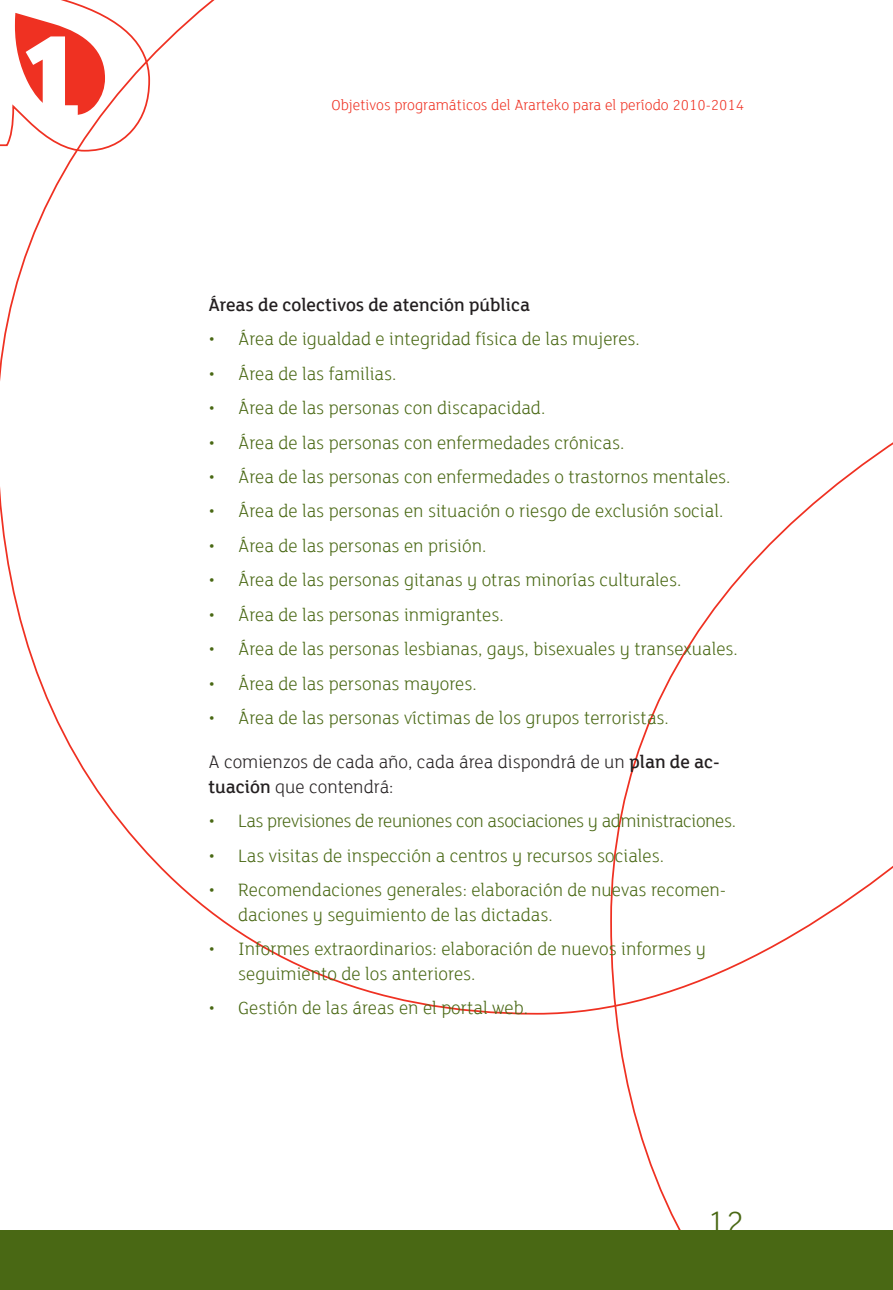
<style>
.page{position:relative;width:893px;height:1290px;background:#fff}
.page>*{position:absolute;margin:0;border:0;box-sizing:border-box;transform-origin:0 0}
.t1{font:800 131.25px "FS Lola";color:#fff}
.t2{font:300 35px "FS Lola";color:#496814}
.listado{font:300 19.25px/24.5px "FS Lola";color:#496814}
.texto_normal{font:300 19.25px/24.5px "FS Lola";color:#231f20}
.listado-2{font:300 19.25px "FS Lola";letter-spacing:-.02em;color:#496814}
.texto_normal-2{font:500 19.25px "FS Lola";color:#231f20}
.t3{font:300 15.75px "FS Lola";color:#ef3122}
.s1{font-weight:500}
</style>
<div class="page">
<svg style="left:609px;top:442px;width:284px;height:788px"></svg>
<div style="left:0;top:1230px;width:893px;height:60px;background:#496814"></div>
<svg style="left:0;top:0;width:151px;height:152px"></svg>
<p class="t1" style="left:12px;top:-14px;width:79px">1</p>
<p class="t3" style="left:332px;top:95px;width:414px">Objetivos programáticos del Ararteko para el período 2010-2014</p>
<p class="texto_normal-2" style="left:208px;top:292px;width:323px">Áreas de colectivos de atención pública</p>
<p class="listado" style="left:208px;top:326px;width:433px">• Área de igualdad e integridad física de las mujeres.</p>
<p class="listado" style="left:208px;top:360px;width:190px">• Área de las familias.</p>
<p class="listado" style="left:208px;top:395px;width:338px">• Área de las personas con discapacidad.</p>
<p class="listado" style="left:208px;top:429px;width:418px">• Área de las personas con enfermedades crónicas.</p>
<p class="listado" style="left:208px;top:464px;width:524px">• Área de las personas con enfermedades o trastornos mentales.</p>
<p class="listado" style="left:208px;top:498px;width:516px">• Área de las personas en situación o riesgo de exclusión social.</p>
<p class="listado" style="left:208px;top:533px;width:279px">• Área de las personas en prisión.</p>
<p class="listado" style="left:208px;top:567px;width:474px">• Área de las personas gitanas y otras minorías culturales.</p>
<p class="listado" style="left:208px;top:601px;width:297px">• Área de las personas inmigrantes.</p>
<p class="listado" style="left:208px;top:636px;width:531px">• Área de las personas lesbianas, gays, bisexuales y transexuales.</p>
<p class="listado" style="left:208px;top:670px;width:270px">• Área de las personas mayores.</p>
<p class="listado" style="left:208px;top:705px;width:462px">• Área de las personas víctimas de los grupos terroristas.</p>
<p class="texto_normal" style="left:208px;top:749px;width:513px">A comienzos de cada año, cada área dispondrá de un <span class="s1">plan de ac&shy;tuación</span> que contendrá:</p>
<p class="listado-2" style="left:208px;top:808px;width:529px">• Las previsiones de reuniones con asociaciones y administraciones.</p>
<p class="listado" style="left:208px;top:842px;width:457px">• Las visitas de inspección a centros y recursos sociales.</p>
<p class="listado" style="left:238px;top:877px;width:490px;text-indent:-30px">• Recomendaciones generales: elaboración de nuevas recomen&shy;daciones y seguimiento de las dictadas.</p>
<p class="listado" style="left:238px;top:936px;width:469px;text-indent:-30px">• Informes extraordinarios: elaboración de nuevos informes y seguimiento de los anteriores.</p>
<p class="listado" style="left:208px;top:995px;width:321px">• Gestión de las áreas en el portal web.</p>
<h2 class="t2" style="left:707px;top:1200px;width:38px">12</h2>
</div>
